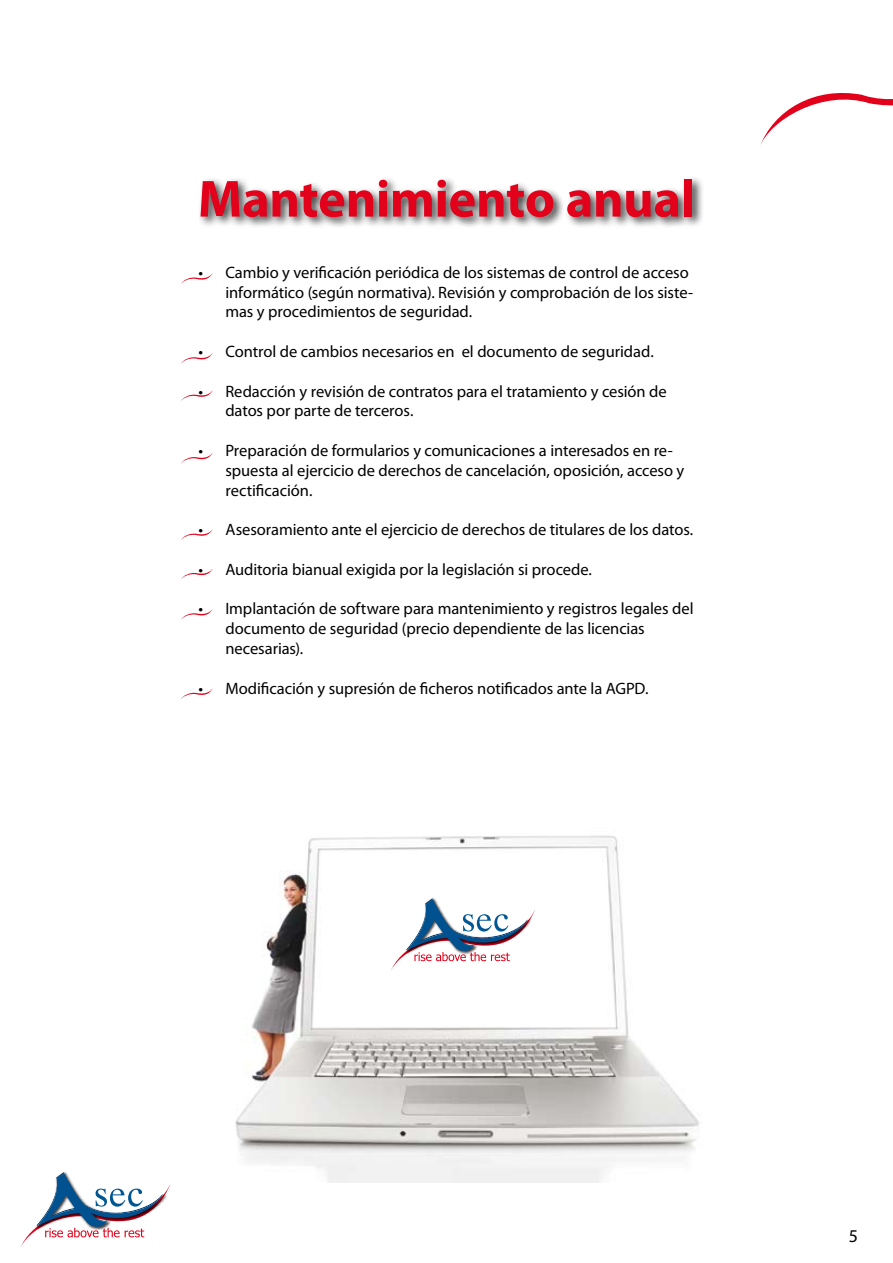
<style>
.page{position:relative;width:893px;height:1263px;background:#fff}
.page>*{position:absolute;margin:0;border:0;box-sizing:border-box;transform-origin:0 0}
.t1{font:700 52.5px "Myriad Pro";letter-spacing:-.01em;color:#e2001a}
.t2{font:18px "Myriad Pro";color:#000}
.t3{font:16.5px/19.8px "Myriad Pro";letter-spacing:-.005em;color:#000}
</style>
<div class="page">
<svg style="left:21px;top:1172px;width:150px;height:75px"></svg>
<div style="left:197px;top:175px;width:507px;height:54px;background:#000;opacity:.75"></div>
<svg style="left:181px;top:273px;width:32px;height:11px"></svg>
<svg style="left:181px;top:353px;width:32px;height:11px"></svg>
<svg style="left:180px;top:390px;width:33px;height:12px"></svg>
<svg style="left:181px;top:529px;width:32px;height:11px"></svg>
<svg style="left:181px;top:453px;width:32px;height:11px"></svg>
<svg style="left:180px;top:568px;width:33px;height:12px"></svg>
<svg style="left:181px;top:609px;width:32px;height:11px"></svg>
<svg style="left:181px;top:688px;width:32px;height:11px"></svg>
<img style="left:106px;top:835px;width:594px;height:347px">
<img style="left:404px;top:896px;width:129px;height:2px">
<svg style="left:390px;top:898px;width:146px;height:74px"></svg>
<svg style="left:760px;top:93px;width:133px;height:52px"></svg>
<h1 class="t1" style="left:198px;top:165px;width:499px">Mantenimiento anual</h1>
<p class="t3" style="left:225px;top:262px;width:469px;text-indent:-27px">• Cambio y verificación periódica de los sistemas de control de acceso informático (según normativa). Revisión y comprobación de los siste&shy;mas y procedimientos de seguridad.</p>
<p class="t3" style="left:198px;top:341px;width:457px">• Control de cambios necesarios en el documento de seguridad.</p>
<p class="t3" style="left:225px;top:381px;width:443px;text-indent:-27px">• Redacción y revisión de contratos para el tratamiento y cesión de datos por parte de terceros.</p>
<p class="t3" style="left:225px;top:440px;width:460px;text-indent:-27px">• Preparación de formularios y comunicaciones a interesados en re&shy;spuesta al ejercicio de derechos de cancelación, oposición, acceso y rectificación.</p>
<p class="t3" style="left:198px;top:519px;width:496px">• Asesoramiento ante el ejercicio de derechos de titulares de los datos.</p>
<p class="t3" style="left:198px;top:559px;width:395px">• Auditoria bianual exigida por la legislación si procede.</p>
<p class="t3" style="left:225px;top:599px;width:470px;text-indent:-27px">• Implantación de software para mantenimiento y registros legales del documento de seguridad (precio dependiente de las licencias necesarias).</p>
<p class="t3" style="left:198px;top:678px;width:451px">• Modificación y supresión de ficheros notificados ante la AGPD.</p>
<p class="t2" style="left:849px;top:1225px;width:11px">5</p>
</div>
